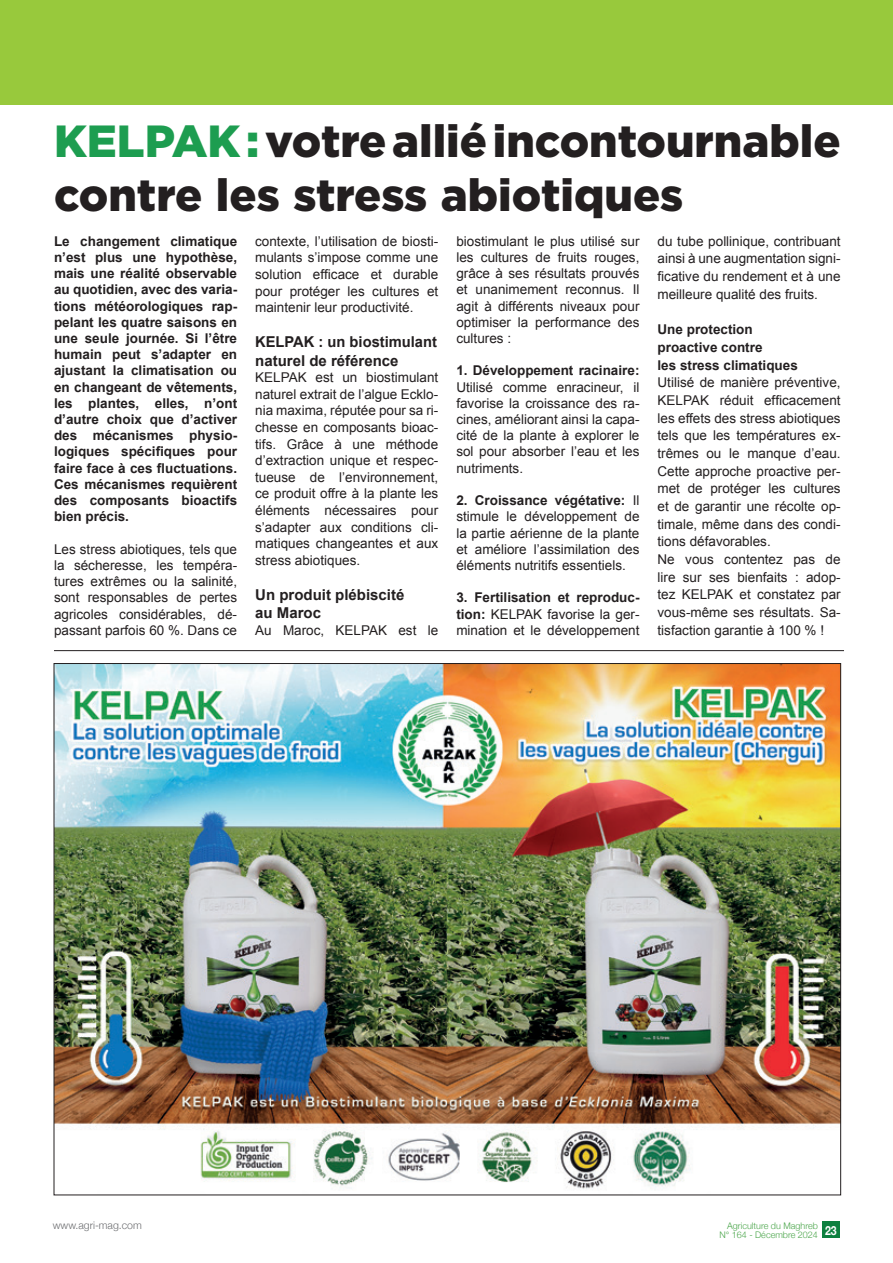
<style>
.page{position:relative;width:893px;height:1263px;background:#fff}
.page>*{position:absolute;margin:0;border:0;box-sizing:border-box;transform-origin:0 0}
.t1{font:900 45px/54px "Gotham";color:#231f20}
.t2{font:700 15px/18.5px "Arial";color:#231f20}
.t3{font:13.5px/16.2px "Arial";color:#231f20;text-align:justify}
.t4{font:700 13.5px/16.2px "Arial";color:#231f20;text-align:justify}
.t5{font:300 10.65px "Helvetica Neue";color:#6c6d70}
.t6{font:300 9.15px/9px "Helvetica Neue";color:#4ba64b}
.s1{color:#1d9d50}
.s2{font-weight:700}
</style>
<div class="page">
<div style="left:822px;top:1222px;width:17px;height:16px;background:#0d803f"></div>
<div style="left:0;top:0;width:893px;height:104px;background:#98c93c"></div>
<img style="left:56px;top:665px;width:783px;height:524px">
<hr style="left:54px;top:650px;width:790px;height:1px;background:#231f20">
<h1 class="t1" style="left:54px;top:114px;width:788px"><span class="s1">KELPAK :</span> votre allié incontournable contre les stress abiotiques</h1>
<p class="t4" style="left:54px;top:233px;width:185px">Le changement climatique n’est plus une hypothèse, mais une réalité observable au quotidien, avec des varia&shy;tions météorologiques rap&shy;pelant les quatre saisons en une seule journée. Si l’être humain peut s’adapter en ajustant la climatisation ou en changeant de vêtements, les plantes, elles, n’ont d’autre choix que d’activer des mécanismes physio&shy;logiques spécifiques pour faire face à ces fluctuations.<br>Ces mécanismes requièrent des composants bioactifs bien précis.</p>
<p class="t3" style="left:54px;top:541px;width:185px">Les stress abiotiques, tels que la sécheresse, les tempéra&shy;tures extrêmes ou la salinité, sont responsables de pertes agricoles considérables, dé&shy;passant parfois 60 %. Dans ce</p>
<p class="t3" style="left:255px;top:233px;width:185px;line-height:16.6px">contexte, l’utilisation de biosti&shy;mulants s’impose comme une solution efficace et durable pour protéger les cultures et maintenir leur productivité.</p>
<p class="t2" style="left:255px;top:333px;width:183px">KELPAK : un biostimulant naturel de référence</p>
<p class="t3" style="left:255px;top:369px;width:185px;line-height:16.6px">KELPAK est un biostimulant naturel extrait de l’algue Ecklo&shy;nia maxima, réputée pour sa ri&shy;chesse en composants bioac&shy;tifs. Grâce à une méthode d’extraction unique et respec&shy;tueuse de l’environnement, ce produit offre à la plante les éléments nécessaires pour s’adapter aux conditions cli&shy;matiques changeantes et aux stress abiotiques.</p>
<p class="t2" style="left:255px;top:586px;width:151px">Un produit plébiscité au Maroc</p>
<p class="t3" style="left:255px;top:622px;width:185px">Au Maroc, KELPAK est le</p>
<p class="t3" style="left:456px;top:233px;width:185px">biostimulant le plus utilisé sur les cultures de fruits rouges, grâce à ses résultats prouvés et unanimement reconnus. Il agit à différents niveaux pour optimiser la performance des cultures :</p>
<p class="t4" style="left:456px;top:363px;width:185px">1. Développement racinaire:</p>
<p class="t3" style="left:456px;top:379px;width:185px">Utilisé comme enracineur, il favorise la croissance des ra&shy;cines, améliorant ainsi la capa&shy;cité de la plante à explorer le sol pour absorber l’eau et les nutriments.</p>
<p class="t3" style="left:456px;top:492px;width:185px"><span class="s2">2. Croissance végétative:</span> Il stimule le développement de la partie aérienne de la plante et améliore l’assimilation des éléments nutritifs essentiels.</p>
<p class="t3" style="left:456px;top:590px;width:185px"><span class="s2">3. Fertilisation et reproduc&shy;tion:</span> KELPAK favorise la ger&shy;mination et le développement</p>
<p class="t3" style="left:657px;top:232px;width:185px;line-height:17.7px">du tube pollinique, contribuant ainsi à une augmentation signi&shy;ficative du rendement et à une meilleure qualité des fruits.</p>
<p class="t4" style="left:657px;top:321px;width:142px;line-height:17.7px;text-align:left">Une protection proactive contre<br>les stress climatiques</p>
<p class="t3" style="left:657px;top:374px;width:185px;line-height:17.7px;text-align:left">Utilisé de manière préventive,<br>KELPAK réduit efficacement les effets des stress abiotiques tels que les températures ex&shy;trêmes ou le manque d’eau.<br>Cette approche proactive per&shy;met de protéger les cultures et de garantir une récolte op&shy;timale, même dans des condi&shy;tions défavorables.<br>Ne vous contentez pas de lire sur ses bienfaits : adop&shy;tez KELPAK et constatez par vous-même ses résultats. Sa&shy;tisfaction garantie à 100 % !</p>
<p class="t5" style="left:53px;top:1217px;width:91px">www.agri-mag.com</p>
<p class="t6" style="left:719px;top:1220px;width:119px;text-indent:8px">Agriculture du Maghreb<br>N° 164 - Décembre 2024 <sup>23</sup></p>
</div>
